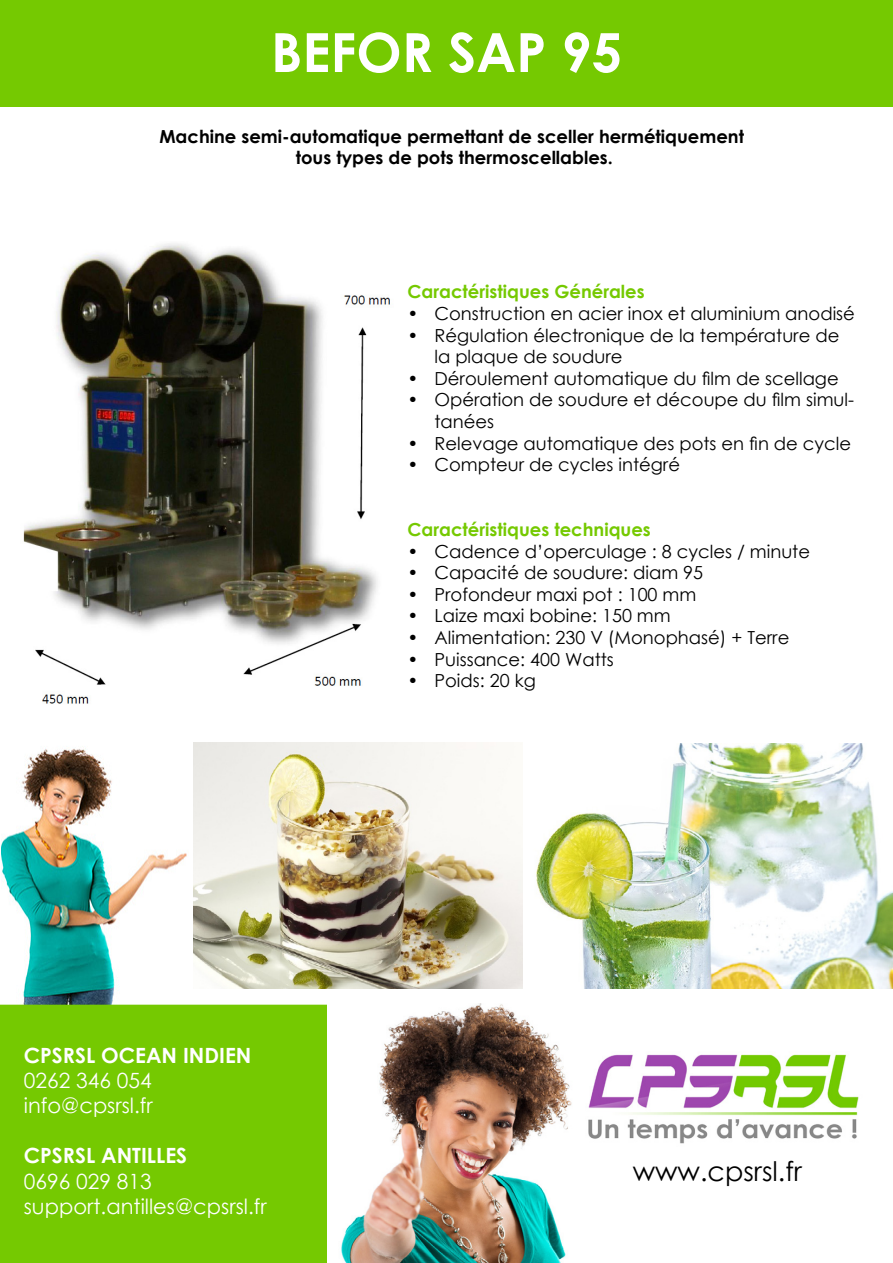
<style>
.page{position:relative;width:893px;height:1263px;background:#fff}
.page>*{position:absolute;margin:0;border:0;box-sizing:border-box;transform-origin:0 0}
.t1{font:700 54px "Century Gothic";color:#fff}
.t2{font:27px "Century Gothic";color:#000}
.t3{font:21px/25.2px "Century Gothic";color:#fff}
.t4{font:700 21px "Century Gothic";color:#fff}
.t5{font:18px/21.6px "Century Gothic";color:#000}
.t6{font:700 18px/21.6px "Century Gothic";color:#000;text-align:center}
.t7{font:700 18px "Century Gothic";color:#75c901}
</style>
<div class="page">
<img style="left:2px;top:748px;width:187px;height:257px">
<div style="left:0;top:1005px;width:327px;height:258px;background:#75c901"></div>
<div style="left:0;top:0;width:893px;height:107px;background:#75c901"></div>
<img style="left:23px;top:243px;width:367px;height:461px">
<img style="left:193px;top:743px;width:329px;height:246px">
<img style="left:536px;top:744px;width:357px;height:245px">
<img style="left:588px;top:1054px;width:271px;height:90px">
<img style="left:341px;top:1003px;width:231px;height:260px">
<h1 class="t1" style="left:271px;top:11px;width:352px">BEFOR SAP 95</h1>
<p class="t6" style="left:159px;top:124px;width:586px">Machine semi-automatique permettant de sceller hermétiquement tous types de pots thermoscellables.</p>
<p class="t7" style="left:407px;top:278px;width:239px">Caractéristiques Générales</p>
<p class="t5" style="left:407px;top:302px;width:449px">• Construction en acier inox et aluminium anodisé</p>
<p class="t5" style="left:434px;top:324px;width:406px;text-indent:-27px">• Régulation électronique de la température de la plaque de soudure</p>
<p class="t5" style="left:407px;top:367px;width:433px">• Déroulement automatique du film de scellage</p>
<p class="t5" style="left:434px;top:389px;width:421px;text-indent:-27px">• Opération de soudure et découpe du film simul&shy;tanées</p>
<p class="t5" style="left:407px;top:432px;width:445px">• Relevage automatique des pots en fin de cycle</p>
<p class="t5" style="left:407px;top:454px;width:274px">• Compteur de cycles intégré</p>
<p class="t7" style="left:407px;top:516px;width:245px">Caractéristiques techniques</p>
<p class="t5" style="left:407px;top:540px;width:404px">• Cadence d’operculage : 8 cycles / minute</p>
<p class="t5" style="left:407px;top:562px;width:297px">• Capacité de soudure: diam 95</p>
<p class="t5" style="left:407px;top:583px;width:290px">• Profondeur maxi pot : 100 mm</p>
<p class="t5" style="left:407px;top:605px;width:265px">• Laize maxi bobine: 150 mm</p>
<p class="t5" style="left:407px;top:626px;width:383px">• Alimentation: 230 V (Monophasé) + Terre</p>
<p class="t5" style="left:407px;top:648px;width:208px">• Puissance: 400 Watts</p>
<p class="t5" style="left:407px;top:670px;width:130px">• Poids: 20 kg</p>
<p class="t4" style="left:24px;top:1039px;width:94px">CPSRSL OCEA</p>
<p class="t4" style="left:162px;top:1039px;width:91px">N INDIEN</p>
<p class="t3" style="left:24px;top:1067px;width:131px">0262 346 054 info@cpsrsl.fr</p>
<p class="t4" style="left:24px;top:1140px;width:118px">CPSRSL ANTILLE</p>
<p class="t4" style="left:176px;top:1140px;width:12px">S</p>
<p class="t3" style="left:24px;top:1168px;width:244px">0696 029 813 support.antilles@cpsrsl.fr</p>
<h2 class="t2" style="left:633px;top:1153px;width:171px">www.cpsrsl.fr</h2>
</div>
